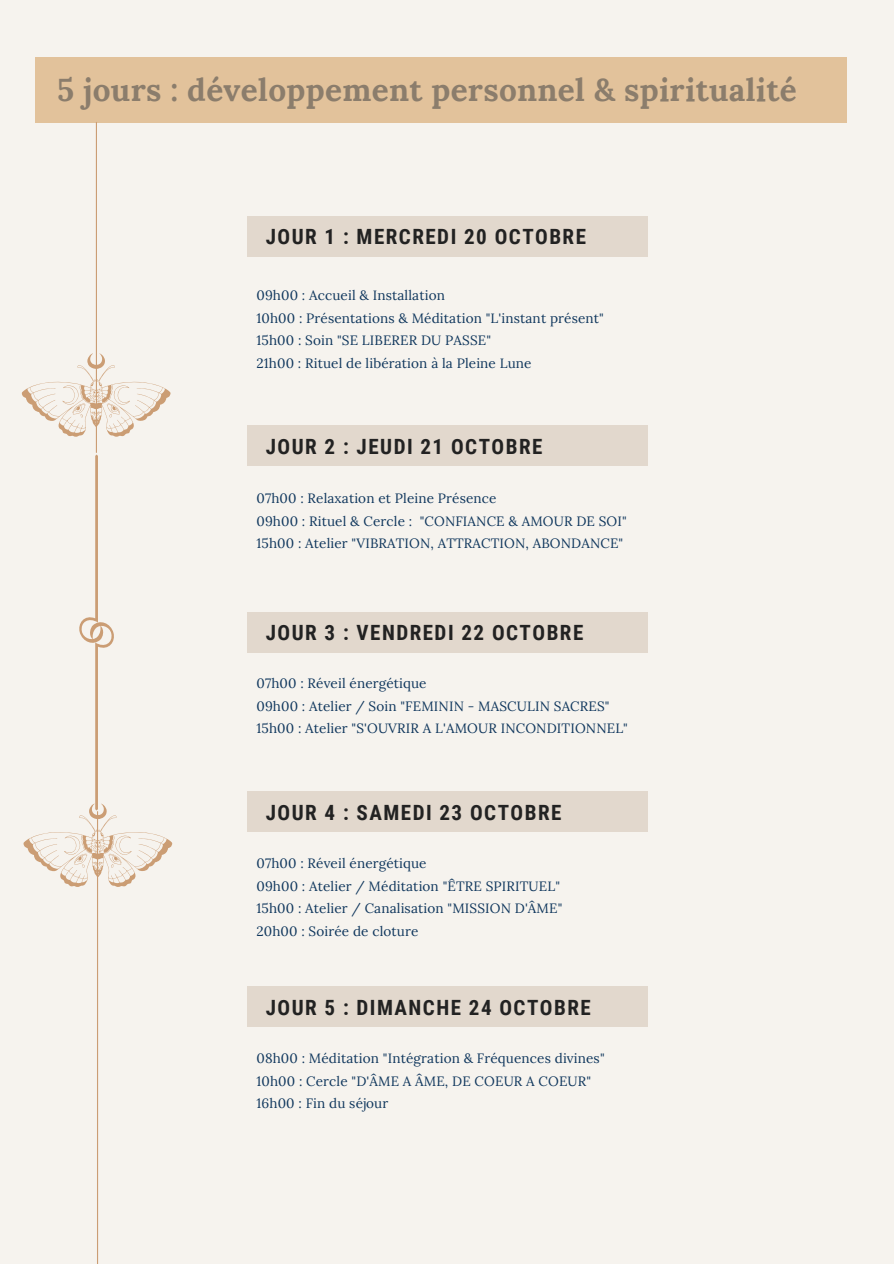
<style>
.page{position:relative;width:894px;height:1264px;background:#fff}
.page>*{position:absolute;margin:0;border:0;box-sizing:border-box;transform-origin:0 0}
.t1{font:700 31.5px "Lora";letter-spacing:.01em;color:#8b7d6c}
.t2{font:700 21px "Roboto Condensed";letter-spacing:.07em;color:#222}
.t3{font:13.5px "Lora";letter-spacing:.01em;color:#10375d}
</style>
<div class="page">
<div style="left:0;top:0;width:893px;height:1263px;background:#f6f3ee"></div>
<div style="left:247px;top:216px;width:400px;height:40px;background:#e2d8cd"></div>
<div style="left:36px;top:57px;width:810px;height:65px;background:#e2c29b"></div>
<div style="left:247px;top:611px;width:400px;height:41px;background:#e2d8cd"></div>
<div style="left:247px;top:791px;width:400px;height:41px;background:#e2d8cd"></div>
<div style="left:247px;top:986px;width:400px;height:41px;background:#e2d8cd"></div>
<div style="left:247px;top:425px;width:400px;height:40px;background:#e2d8cd"></div>
<svg style="left:22px;top:353px;width:148px;height:84px"></svg>
<hr style="left:96px;top:122px;width:1px;height:330px;background:#cb9d74">
<hr style="left:97px;top:811px;width:1px;height:452px;background:#cb9d74">
<svg style="left:23px;top:454px;width:149px;height:433px"></svg>
<p class="t1" style="left:57px;top:69px;width:741px">5 jours : développement personnel &amp; spiritualité</p>
<p class="t2" style="left:266px;top:225px;width:322px">JOUR 1 : MERCREDI 20 OCTOBRE</p>
<p class="t3" style="left:256px;top:286px;width:190px">09h00 : Accueil &amp; Installation</p>
<p class="t3" style="left:256px;top:309px;width:349px">10h00 : Présentations &amp; Méditation "L'instant présent"</p>
<p class="t3" style="left:256px;top:331px;width:236px">15h00 : Soin "SE LIBERER DU PASSE"</p>
<p class="t3" style="left:256px;top:354px;width:276px">21h00 : Rituel de libération à la Pleine Lune</p>
<p class="t2" style="left:266px;top:434px;width:278px">JOUR 2 : JEUDI 21 OCTOBRE</p>
<p class="t3" style="left:256px;top:490px;width:241px">07h00 : Relaxation et Pleine Présence</p>
<p class="t3" style="left:256px;top:512px;width:372px">09h00 : Rituel &amp; Cercle : "CONFIANCE &amp; AMOUR DE SOI"</p>
<p class="t3" style="left:256px;top:535px;width:368px">15h00 : Atelier "VIBRATION, ATTRACTION, ABONDANCE"</p>
<p class="t2" style="left:266px;top:621px;width:319px">JOUR 3 : VENDREDI 22 OCTOBRE</p>
<p class="t3" style="left:256px;top:674px;width:172px">07h00 : Réveil énergétique</p>
<p class="t3" style="left:256px;top:697px;width:354px">09h00 : Atelier / Soin "FEMININ - MASCULIN SACRES"</p>
<p class="t3" style="left:256px;top:719px;width:373px">15h00 : Atelier "S'OUVRIR A L'AMOUR INCONDITIONNEL"</p>
<p class="t2" style="left:266px;top:800px;width:297px">JOUR 4 : SAMEDI 23 OCTOBRE</p>
<p class="t3" style="left:256px;top:854px;width:172px">07h00 : Réveil énergétique</p>
<p class="t3" style="left:256px;top:877px;width:305px">09h00 : Atelier / Méditation "ÊTRE SPIRITUEL"</p>
<p class="t3" style="left:256px;top:899px;width:307px">15h00 : Atelier / Canalisation "MISSION D'ÂME"</p>
<p class="t3" style="left:256px;top:922px;width:163px">20h00 : Soirée de cloture</p>
<p class="t2" style="left:266px;top:995px;width:326px">JOUR 5 : DIMANCHE 24 OCTOBRE</p>
<p class="t3" style="left:256px;top:1049px;width:349px">08h00 : Méditation "Intégration &amp; Fréquences divines"</p>
<p class="t3" style="left:256px;top:1072px;width:336px">10h00 : Cercle "D'ÂME A ÂME, DE COEUR A COEUR"</p>
<p class="t3" style="left:256px;top:1094px;width:133px">16h00 : Fin du séjour</p>
</div>
